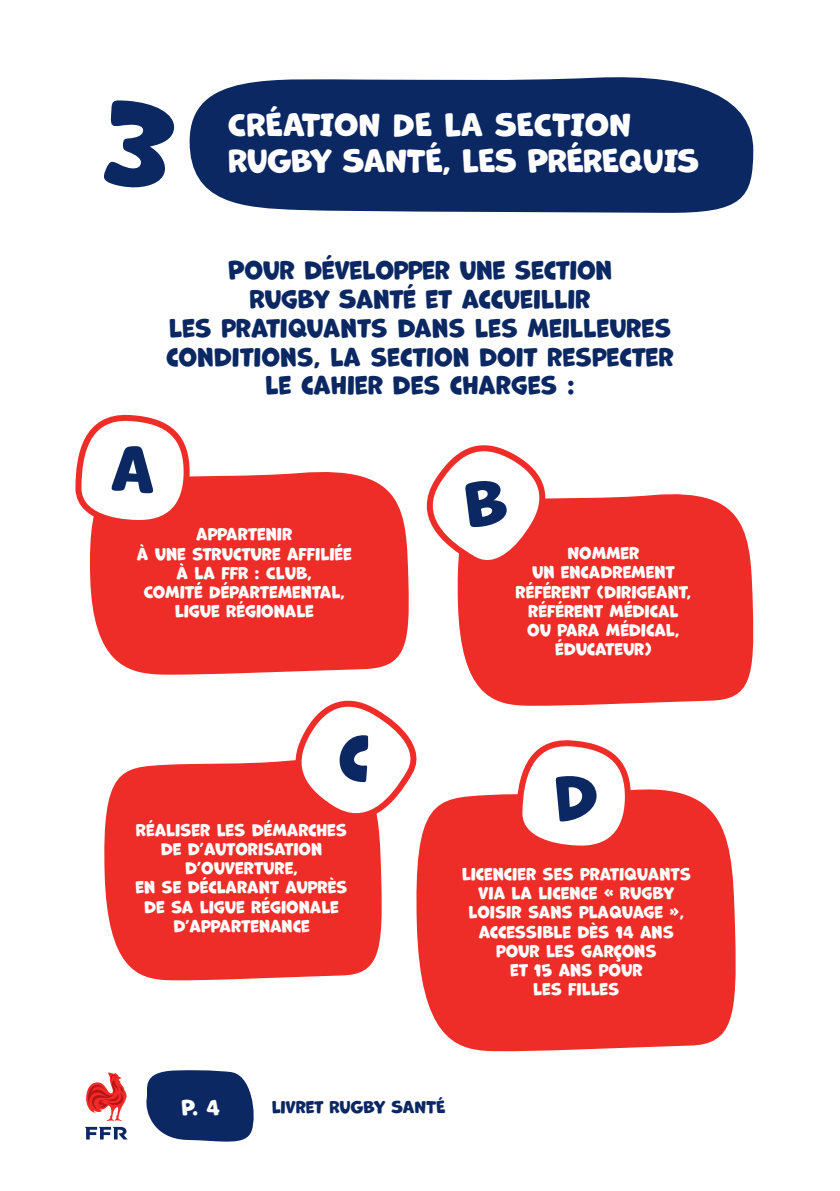
<style>
.page{position:relative;width:840px;height:1191px;background:#fff}
.page>*{position:absolute;margin:0;border:0;box-sizing:border-box;transform-origin:0 0}
.t1{font:30px/36px "Marvin Round";letter-spacing:-.02em;color:#fff}
.t2{font:24px/28.8px "Marvin Round";color:#0b2863;text-align:center}
.t3{font:20px "Marvin Round";color:#fff}
.t4{font:16px/19.2px "Marvin Round";color:#fff;text-align:center}
.t5{font:16px "Marvin Round";letter-spacing:-.01em;color:#0b2863}
</style>
<div class="page">
<svg style="left:146px;top:1070px;width:108px;height:72px"></svg>
<svg style="left:85px;top:1072px;width:43px;height:67px"></svg>
<svg style="left:104px;top:760px;width:278px;height:221px;fill:#ee2d28"></svg>
<svg style="left:416px;top:789px;width:320px;height:263px;fill:#ee2d28"></svg>
<svg style="left:457px;top:494px;width:297px;height:212px;fill:#ee2d28"></svg>
<svg style="left:189px;top:77px;width:564px;height:136px;fill:#0b2863"></svg>
<svg style="left:90px;top:472px;width:319px;height:203px;fill:#ee2d28"></svg>
<svg style="left:75px;top:414px;width:117px;height:115px"></svg>
<svg style="left:287px;top:700px;width:140px;height:130px"></svg>
<svg style="left:426px;top:445px;width:125px;height:131px"></svg>
<svg style="left:514px;top:740px;width:118px;height:114px"></svg>
<p class="t1" style="left:228px;top:107px;width:472px">CRÉATION DE LA SECTION<br>RUGBY SANTÉ, LES PRÉREQUIS</p>
<p class="t2" style="left:166px;top:256px;width:509px">POUR DÉVELOPPER UNE SECTION<br>RUGBY SANTÉ ET ACCUEILLIR<br>LES PRATIQUANTS DANS LES MEILLEURES<br>CONDITIONS, LA SECTION DOIT RESPECTER<br>LE CAHIER DES CHARGES :</p>
<p class="t4" style="left:137px;top:525px;width:216px">APPARTENIR<br>À UNE STRUCTURE AFFILIÉE<br>À LA FFR : CLUB,<br>COMITÉ DÉPARTEMENTAL,<br>LIGUE RÉGIONALE</p>
<p class="t4" style="left:515px;top:544px;width:177px">NOMMER<br>UN ENCADREMENT<br>RÉFÉRENT (DIRIGEANT,<br>RÉFÉRENT MÉDICAL<br>OU PARA MÉDICAL,<br>ÉDUCATEUR)</p>
<p class="t4" style="left:135px;top:820px;width:213px">RÉALISER LES DÉMARCHES<br>DE D’AUTORISATION<br>D’OUVERTURE,<br>EN SE DÉCLARANT AUPRÈS<br>DE SA LIGUE RÉGIONALE<br>D’APPARTENANCE</p>
<p class="t4" style="left:461px;top:864px;width:231px">LICENCIER SES PRATIQUANTS<br>VIA LA LICENCE « RUGBY<br>LOISIR SANS PLAQUAGE »,<br>ACCESSIBLE DÈS 14 ANS<br>POUR LES GARÇONS<br>ET 15 ANS POUR<br>LES FILLES</p>
<p class="t3" style="left:181px;top:1096px;width:40px">P. 4</p>
<p class="t5" style="left:272px;top:1098px;width:175px">LIVRET RUGBY SANTÉ</p>
</div>
